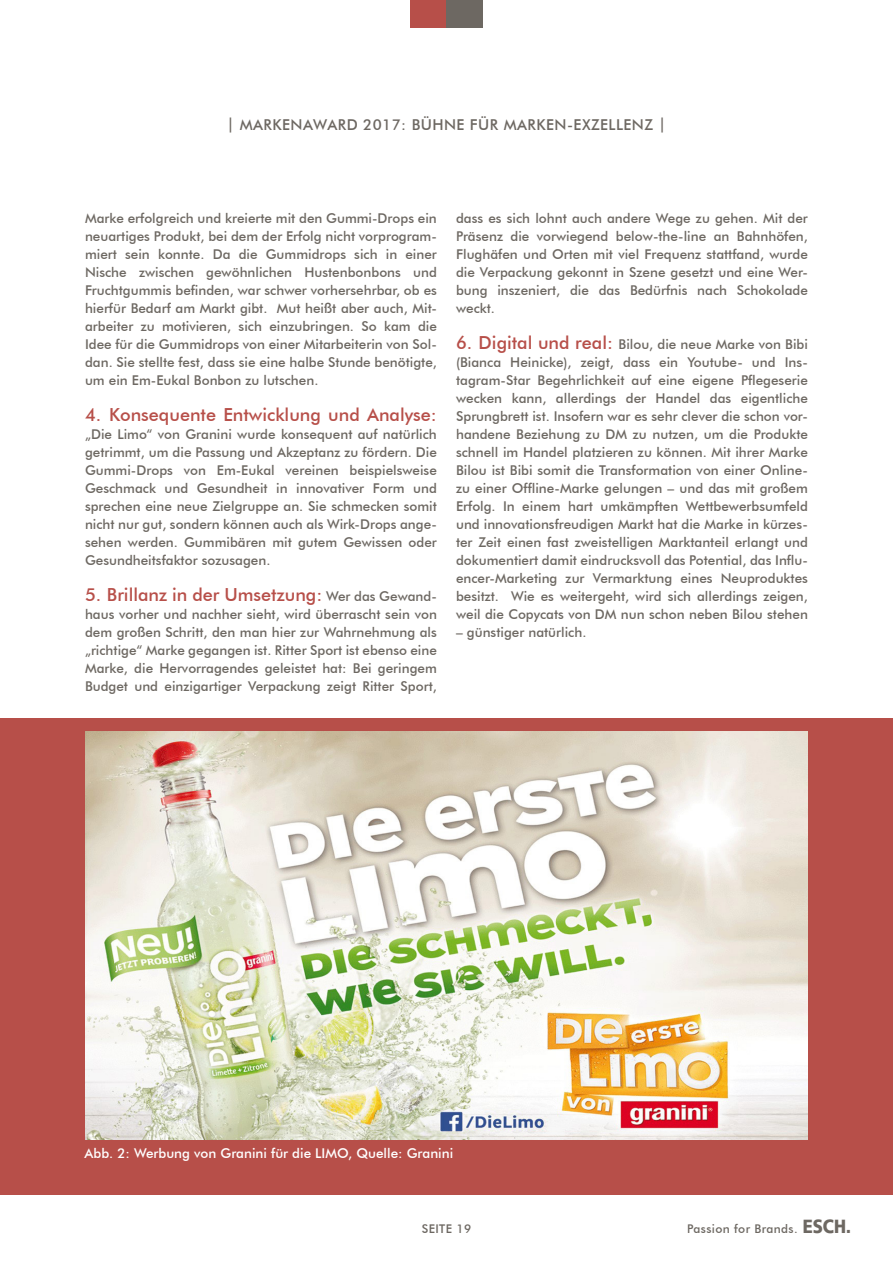
<style>
.page{position:relative;width:893px;height:1263px;background:#fff}
.page>*{position:absolute;margin:0;border:0;box-sizing:border-box;transform-origin:0 0}
.Absatzformat_3{font:500 18px "Futura BT";color:#b74f49}
.Kolumnentitel{font:500 15px "Futura BT";letter-spacing:.03em;color:#6d6862}
.Absatzformat_3-2{font:500 13.5px/18px "Futura BT";color:#6d6862;text-align:justify}
.t1{font:500 13.5px "Futura BT";color:#fff}
.t2{font:500 12px "Futura BT";letter-spacing:.03em;color:#6d6862}
.s1{font-size:13.5px;color:#6d6862}
.s2{font-size:18px;color:#b74f49}
.s3{font-family:"Frutiger BQ";font-weight:900;font-size:18.9px}
</style>
<div class="page">
<div style="left:410px;top:0;width:36px;height:28px;background:#b74f49"></div>
<div style="left:446px;top:0;width:37px;height:28px;background:#6d6862"></div>
<div style="left:0;top:719px;width:893px;height:476px;background:#b74f49"></div>
<img style="left:85px;top:731px;width:723px;height:409px">
<p class="Kolumnentitel" style="left:227px;top:116px;width:441px">| MARKENAWARD 2017: BÜHNE FÜR MARKEN-EXZELLENZ |</p>
<p class="Absatzformat_3-2" style="left:85px;top:209px;width:353px">Marke erfolgreich und kreierte mit den Gummi-Drops ein neuartiges Produkt, bei dem der Erfolg nicht vorprogram&shy;miert sein konnte. Da die Gummidrops sich in einer Nische zwischen gewöhnlichen Hustenbonbons und Fruchtgummis befinden, war schwer vorhersehrbar, ob es hierfür Bedarf am Markt gibt. Mut heißt aber auch, Mit&shy;arbeiter zu motivieren, sich einzubringen. So kam die Idee für die Gummidrops von einer Mitarbeiterin von Sol&shy;dan. Sie stellte fest, dass sie eine halbe Stunde benötigte, um ein Em-Eukal Bonbon zu lutschen.</p>
<p class="Absatzformat_3" style="left:85px;top:403px;width:353px">4. Konsequente Entwicklung und Analyse:</p>
<p class="Absatzformat_3-2" style="left:85px;top:425px;width:353px">„Die Limo“ von Granini wurde konsequent auf natürlich getrimmt, um die Passung und Akzeptanz zu fördern. Die Gummi-Drops von Em-Eukal vereinen beispielsweise Geschmack und Gesundheit in innovativer Form und sprechen eine neue Zielgruppe an. Sie schmecken somit nicht nur gut, sondern können auch als Wirk-Drops ange&shy;sehen werden. Gummibären mit gutem Gewissen oder Gesundheitsfaktor sozusagen.</p>
<p class="Absatzformat_3" style="left:85px;top:583px;width:353px">5. Brillanz in der Umsetzung: <span class="s1">Wer das Gewand-</span></p>
<p class="Absatzformat_3-2" style="left:85px;top:605px;width:353px">haus vorher und nachher sieht, wird überrascht sein von dem großen Schritt, den man hier zur Wahrnehmung als „richtige“ Marke gegangen ist. Ritter Sport ist ebenso eine Marke, die Hervorragendes geleistet hat: Bei geringem Budget und einzigartiger Verpackung zeigt Ritter Sport,</p>
<p class="Absatzformat_3-2" style="left:456px;top:209px;width:353px">dass es sich lohnt auch andere Wege zu gehen. Mit der Präsenz die vorwiegend below-the-line an Bahnhöfen, Flughäfen und Orten mit viel Frequenz stattfand, wurde die Verpackung gekonnt in Szene gesetzt und eine Wer&shy;bung inszeniert, die das Bedürfnis nach Schokolade weckt.</p>
<p class="Absatzformat_3-2" style="left:456px;top:335px;width:353px"><span class="s2">6. Digital und real:</span> Bilou, die neue Marke von Bibi (Bianca Heinicke), zeigt, dass ein Youtube- und Ins&shy;tagram-Star Begehrlichkeit auf eine eigene Pflegeserie wecken kann, allerdings der Handel das eigentliche Sprungbrett ist. Insofern war es sehr clever die schon vor&shy;handene Beziehung zu DM zu nutzen, um die Produkte schnell im Handel platzieren zu können. Mit ihrer Marke Bilou ist Bibi somit die Transformation von einer Online&shy;zu einer Offline-Marke gelungen – und das mit großem Erfolg. In einem hart umkämpften Wettbewerbsumfeld und innovationsfreudigen Markt hat die Marke in kürzes&shy;ter Zeit einen fast zweistelligen Marktanteil erlangt und dokumentiert damit eindrucksvoll das Potential, das Influ&shy;encer-Marketing zur Vermarktung eines Neuproduktes besitzt. Wie es weitergeht, wird sich allerdings zeigen, weil die Copycats von DM nun schon neben Bilou stehen</p>
<p class="Absatzformat_3-2" style="left:456px;top:623px;width:132px">– günstiger natürlich.</p>
<p class="t1" style="left:85px;top:1145px;width:370px">Abb. 2: Werbung von Granini für die LIMO, Quelle: Granini</p>
<p class="t2" style="left:422px;top:1221px;width:51px">SEITE 19</p>
<p class="t2" style="left:687px;top:1221px;width:165px">Passion for Brands. <span class="s3">ESCH.</span></p>
</div>
